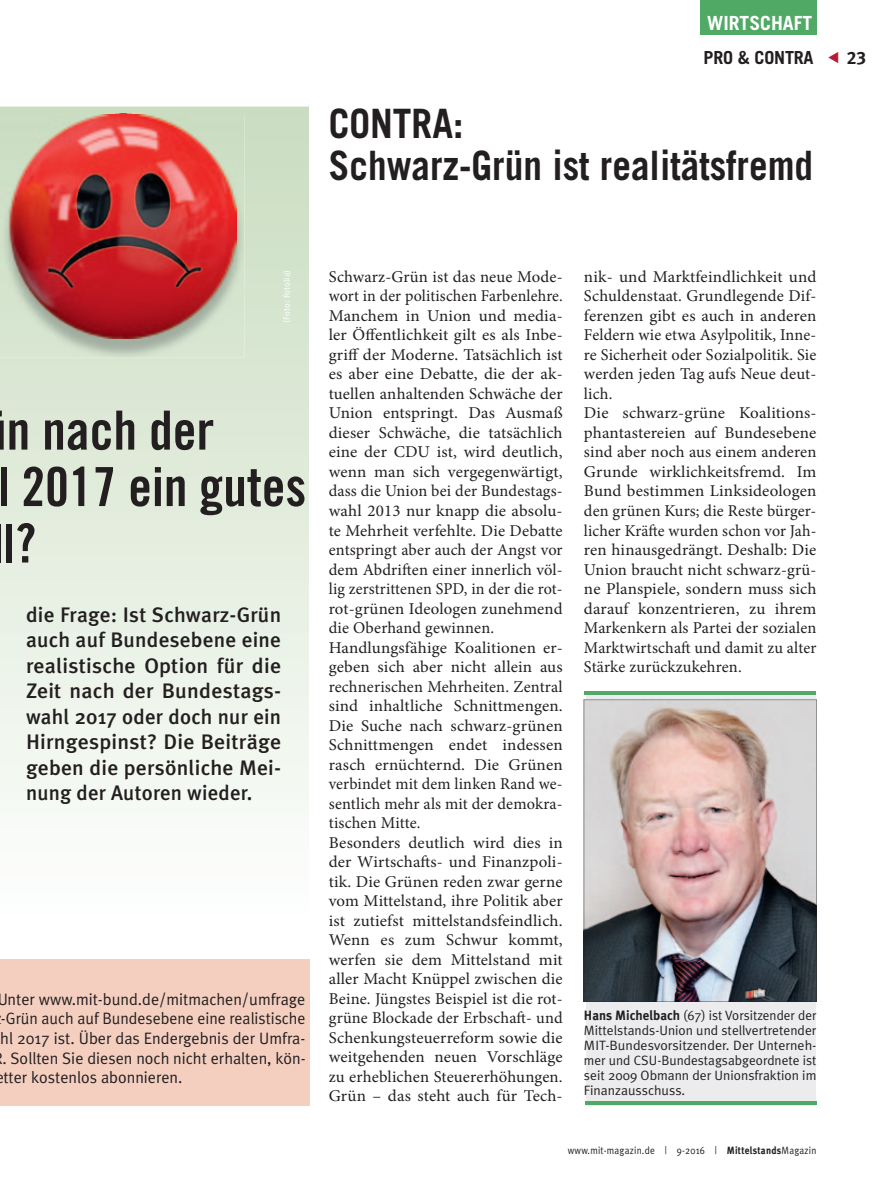
<style>
.page{position:relative;width:893px;height:1191px;background:#fff}
.page>*{position:absolute;margin:0;border:0;box-sizing:border-box;transform-origin:0 0}
.t1{font:54px/56.4px "Trade Gothic Bold Cond Twenty";color:#231f20}
.t2{font:700 40.5px/42px "Trade Gothic";color:#231f20;scale:.92 1}
.t3{font:500 21px/25.5px "Meta Plus";letter-spacing:.01em;color:#231f20;text-align:justify}
.t4{font:700 19.5px "Trade Gothic";color:#fff}
.t5{font:700 18px "Trade Gothic";letter-spacing:-.01em;color:#231f20}
.t6{font:18px "Meta Plus Bold Caps";color:#231f20}
.t7{font:16.5px/19.5px "Minion Pro";letter-spacing:.01em;color:#231f20}
.t8{font:16.5px/19.5px "Meta Plus Normal";color:#231f20;text-align:justify}
.t9{font:13.5px/15px "Meta Plus Normal";color:#231f20;text-align:justify}
.t10{font:10.5px "Meta Plus Normal";letter-spacing:.025em;color:#231f20;scale:.9 1}
.t11{font:9px "Meta Plus Normal";color:#fff}
.s1{font-family:"Meta Plus";font-weight:700}
</style>
<div class="page">
<div style="left:700px;top:0;width:116px;height:34px;background:#50a965"></div>
<svg style="left:0;top:107px;width:309px;height:694px;background:#e4eddf"></svg>
<div style="left:586px;top:692px;width:229px;height:414px;background:#ececee"></div>
<img style="left:0;top:115px;width:244px;height:243px">
<img style="left:0;top:114px;width:236px;height:224px">
<img style="left:584px;top:699px;width:233px;height:302px">
<hr style="left:584px;top:691px;width:231px;height:3px;background:#50a965">
<hr style="left:585px;top:1101px;width:231px;height:3px;background:#50a965">
<div style="left:0;top:960px;width:309px;height:146px;background:#f4cfc0"></div>
<p class="t4" style="left:707px;top:11px;width:107px">WiRtSChAFt</p>
<p class="t5" style="left:704px;top:47px;width:112px">PRo &amp; ContRA</p>
<h2 class="t2" style="left:329px;top:102px;width:528px">ContRA:<br>Schwarz-Grün ist realitätsfremd</h2>
<p class="t6" style="left:847px;top:47px;width:21px">23</p>
<p class="t11" style="left:281px;top:322px;width:54px;rotate:-90deg">(Foto: Fotolia)</p>
<h1 class="t1" style="left:-2px;top:402px;width:310px">n nach der<br>l 2017 ein gutes l?</h1>
<p class="t3" style="left:26px;top:601px;width:257px">die Frage: Ist Schwarz-Grün auch auf Bundesebene eine realistische Option für die Zeit nach der Bundestags&shy;wahl 2017 oder doch nur ein Hirngespinst? Die Beiträge geben die persönliche Mei&shy;nung der Autoren wieder.</p>
<p class="t8" style="left:-3px;top:989px;width:310px">Unter www.mit-bund.de/mitmachen/umfrage -Grün auch auf Bundesebene eine realistische hl 2017 ist. Über das Endergebnis der Umfra-. Sollten Sie diesen noch nicht erhalten, kön&shy;tter kostenlos abonnieren.</p>
<p class="t7" style="left:329px;top:267px;width:235px">Schwarz-Grün ist das neue Mode&shy;wort in der politischen Farbenlehre.<br>Manchem in Union und media&shy;ler Öffentlichkeit gilt es als Inbe&shy;griff der Moderne. Tatsächlich ist es aber eine Debatte, die der ak&shy;tuellen anhaltenden Schwäche der<br>Union entspringt. Das Ausmaß dieser Schwäche, die tatsächlich eine der CDU ist, wird deutlich, wenn man sich vergegenwärtigt, dass die Union bei der Bundestags&shy;wahl 2013 nur knapp die absolu&shy;te Mehrheit verfehlte. Die Debatte entspringt aber auch der Angst vor dem Abdriften einer innerlich völ&shy;lig zerstrittenen SPD, in der die rot&shy;rot-grünen Ideologen zunehmend die Oberhand gewinnen.<br>Handlungsfähige Koalitionen er&shy;geben sich aber nicht allein aus rechnerischen Mehrheiten. Zentral sind inhaltliche Schnittmengen.<br>Die Suche nach schwarz-grünen<br>Schnittmengen endet indessen rasch ernüchternd. Die Grünen verbindet mit dem linken Rand we&shy;sentlich mehr als mit der demokra&shy;tischen Mitte.<br>Besonders deutlich wird dies in der Wirtschafts- und Finanzpoli&shy;tik. Die Grünen reden zwar gerne vom Mittelstand, ihre Politik aber ist zutiefst mittelstandsfeindlich.<br>Wenn es zum Schwur kommt, werfen sie dem Mittelstand mit aller Macht Knüppel zwischen die<br>Beine. Jüngstes Beispiel ist die rot&shy;grüne Blockade der Erbschaft- und<br>Schenkungsteuerreform sowie die weitgehenden neuen Vorschläge zu erheblichen Steuererhöhungen.<br>Grün – das steht auch für Tech-</p>
<p class="t7" style="left:584px;top:267px;width:234px">nik- und Marktfeindlichkeit und<br>Schuldenstaat. Grundlegende Dif&shy;ferenzen gibt es auch in anderen<br>Feldern wie etwa Asylpolitik, Inne&shy;re Sicherheit oder Sozialpolitik. Sie werden jeden Tag aufs Neue deut&shy;lich.<br>Die schwarz-grüne Koalitions&shy;phantastereien auf Bundesebene sind aber noch aus einem anderen<br>Grunde wirklichkeitsfremd. Im<br>Bund bestimmen Linksideologen den grünen Kurs; die Reste bürger&shy;licher Kräfte wurden schon vor Jah&shy;ren hinausgedrängt. Deshalb: Die<br>Union braucht nicht schwarz-grü&shy;ne Planspiele, sondern muss sich darauf konzentrieren, zu ihrem<br>Markenkern als Partei der sozialen<br>Marktwirtschaft und damit zu alter<br>Stärke zurückzukehren.</p>
<p class="t9" style="left:584px;top:1007px;width:234px"><span class="s1">Hans Michelbach</span> (67) ist Vorsitzender der Mittelstands-Union und stellvertretender MIT-Bundesvorsitzender. Der Unterneh&shy;mer und CSU-Bundestagsabgeordnete ist seit 2009 Obmann der Unionsfraktion im Finanzausschuss.</p>
<p class="t10" style="left:568px;top:1143px;width:278px">www.mit-magazin.de | 9-2016 | <span class="s1">Mittelstands</span>Magazin</p>
</div>
